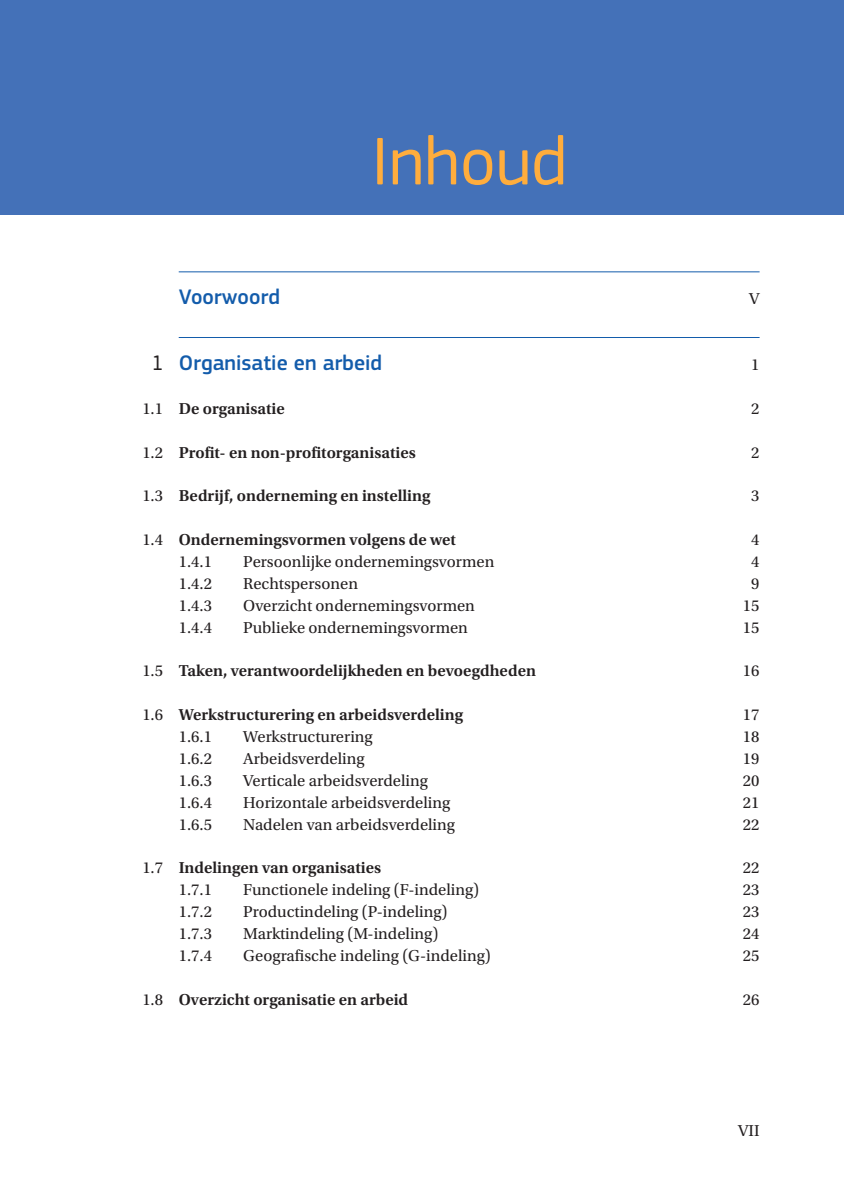
<style>
.page{position:relative;width:844px;height:1191px;background:#fff}
.page>*{position:absolute;margin:0;border:0;box-sizing:border-box;transform-origin:0 0}
.t1{font:70px "EC Square Sans Pro";color:#ffad3d}
.Inhoud_KOP_1{font:500 21.88px "EC Square Sans Pro";color:#135cab}
.Inhoud_KOP_1-2{font:16.62px "Utopia Std";color:#231f20}
.t2{font:600 16.62px "Utopia Std";color:#231f20}
.s1{font-weight:400;color:#231f20}
.s2{font-weight:400}
</style>
<div class="page">
<div style="left:0;top:0;width:843px;height:215px;background:#4471b8"></div>
<hr style="left:179px;top:271px;width:580px;height:1px;background:#135cab">
<hr style="left:179px;top:337px;width:580px;height:1px;background:#135cab">
<p class="t1" style="left:371px;top:120px;width:197px">Inhoud</p>
<p class="Inhoud_KOP_1" style="left:179px;top:284px;width:103px">Voorwoord</p>
<p class="Inhoud_KOP_1-2" style="left:749px;top:290px;width:12px">V</p>
<p class="Inhoud_KOP_1" style="left:152px;top:350px;width:232px"><span class="s1">1</span> Organisatie en arbeid</p>
<p class="Inhoud_KOP_1-2" style="left:751px;top:355px;width:10px">1</p>
<p class="t2" style="left:142px;top:399px;width:144px"><span class="s2">1.1</span> De organisatie</p>
<p class="Inhoud_KOP_1-2" style="left:751px;top:399px;width:10px">2</p>
<p class="t2" style="left:142px;top:443px;width:275px"><span class="s2">1.2</span> Profit- en non-profitorganisaties</p>
<p class="Inhoud_KOP_1-2" style="left:751px;top:443px;width:10px">2</p>
<p class="t2" style="left:142px;top:486px;width:289px"><span class="s2">1.3</span> Bedrijf, onderneming en instelling</p>
<p class="Inhoud_KOP_1-2" style="left:751px;top:487px;width:10px">3</p>
<p class="t2" style="left:142px;top:530px;width:315px"><span class="s2">1.4</span> Ondernemingsvormen volgens de wet</p>
<p class="Inhoud_KOP_1-2" style="left:751px;top:530px;width:10px">4</p>
<p class="Inhoud_KOP_1-2" style="left:179px;top:552px;width:35px">1.4.1</p>
<p class="Inhoud_KOP_1-2" style="left:243px;top:552px;width:252px">Persoonlijke ondernemingsvormen</p>
<p class="Inhoud_KOP_1-2" style="left:751px;top:552px;width:10px">4</p>
<p class="Inhoud_KOP_1-2" style="left:179px;top:574px;width:35px">1.4.2</p>
<p class="Inhoud_KOP_1-2" style="left:243px;top:574px;width:116px">Rechtspersonen</p>
<p class="Inhoud_KOP_1-2" style="left:751px;top:574px;width:10px">9</p>
<p class="Inhoud_KOP_1-2" style="left:179px;top:596px;width:35px">1.4.3</p>
<p class="Inhoud_KOP_1-2" style="left:243px;top:596px;width:233px">Overzicht ondernemingsvormen</p>
<p class="Inhoud_KOP_1-2" style="left:742px;top:596px;width:18px">15</p>
<p class="Inhoud_KOP_1-2" style="left:179px;top:618px;width:35px">1.4.4</p>
<p class="Inhoud_KOP_1-2" style="left:243px;top:618px;width:226px">Publieke ondernemingsvormen</p>
<p class="Inhoud_KOP_1-2" style="left:742px;top:618px;width:18px">15</p>
<p class="t2" style="left:142px;top:661px;width:395px"><span class="s2">1.5</span> Taken, verantwoordelijkheden en bevoegdheden</p>
<p class="Inhoud_KOP_1-2" style="left:742px;top:662px;width:18px">16</p>
<p class="t2" style="left:142px;top:705px;width:322px"><span class="s2">1.6</span> Werkstructurering en arbeidsverdeling</p>
<p class="Inhoud_KOP_1-2" style="left:742px;top:705px;width:18px">17</p>
<p class="Inhoud_KOP_1-2" style="left:179px;top:727px;width:35px">1.6.1</p>
<p class="Inhoud_KOP_1-2" style="left:243px;top:727px;width:131px">Werkstructurering</p>
<p class="Inhoud_KOP_1-2" style="left:742px;top:727px;width:18px">18</p>
<p class="Inhoud_KOP_1-2" style="left:179px;top:749px;width:35px">1.6.2</p>
<p class="Inhoud_KOP_1-2" style="left:243px;top:749px;width:123px">Arbeidsverdeling</p>
<p class="Inhoud_KOP_1-2" style="left:742px;top:749px;width:18px">19</p>
<p class="Inhoud_KOP_1-2" style="left:179px;top:771px;width:35px">1.6.3</p>
<p class="Inhoud_KOP_1-2" style="left:243px;top:771px;width:186px">Verticale arbeidsverdeling</p>
<p class="Inhoud_KOP_1-2" style="left:742px;top:771px;width:18px">20</p>
<p class="Inhoud_KOP_1-2" style="left:179px;top:793px;width:35px">1.6.4</p>
<p class="Inhoud_KOP_1-2" style="left:243px;top:793px;width:208px">Horizontale arbeidsverdeling</p>
<p class="Inhoud_KOP_1-2" style="left:742px;top:793px;width:18px">21</p>
<p class="Inhoud_KOP_1-2" style="left:179px;top:815px;width:35px">1.6.5</p>
<p class="Inhoud_KOP_1-2" style="left:243px;top:815px;width:213px">Nadelen van arbeidsverdeling</p>
<p class="Inhoud_KOP_1-2" style="left:742px;top:815px;width:18px">22</p>
<p class="t2" style="left:142px;top:858px;width:240px"><span class="s2">1.7</span> Indelingen van organisaties</p>
<p class="Inhoud_KOP_1-2" style="left:742px;top:859px;width:18px">22</p>
<p class="Inhoud_KOP_1-2" style="left:179px;top:880px;width:35px">1.7.1</p>
<p class="Inhoud_KOP_1-2" style="left:243px;top:880px;width:237px">Functionele indeling (F-indeling)</p>
<p class="Inhoud_KOP_1-2" style="left:742px;top:880px;width:18px">23</p>
<p class="Inhoud_KOP_1-2" style="left:179px;top:902px;width:35px">1.7.2</p>
<p class="Inhoud_KOP_1-2" style="left:243px;top:902px;width:206px">Productindeling (P-indeling)</p>
<p class="Inhoud_KOP_1-2" style="left:742px;top:902px;width:18px">23</p>
<p class="Inhoud_KOP_1-2" style="left:179px;top:924px;width:35px">1.7.3</p>
<p class="Inhoud_KOP_1-2" style="left:243px;top:924px;width:196px">Marktindeling (M-indeling)</p>
<p class="Inhoud_KOP_1-2" style="left:742px;top:924px;width:18px">24</p>
<p class="Inhoud_KOP_1-2" style="left:179px;top:946px;width:35px">1.7.4</p>
<p class="Inhoud_KOP_1-2" style="left:243px;top:946px;width:249px">Geografische indeling (G-indeling)</p>
<p class="Inhoud_KOP_1-2" style="left:742px;top:946px;width:18px">25</p>
<p class="t2" style="left:142px;top:989px;width:267px"><span class="s2">1.8</span> Overzicht organisatie en arbeid</p>
<p class="Inhoud_KOP_1-2" style="left:742px;top:990px;width:18px">26</p>
<p class="Inhoud_KOP_1-2" style="left:738px;top:1121px;width:23px">VII</p>
</div>
